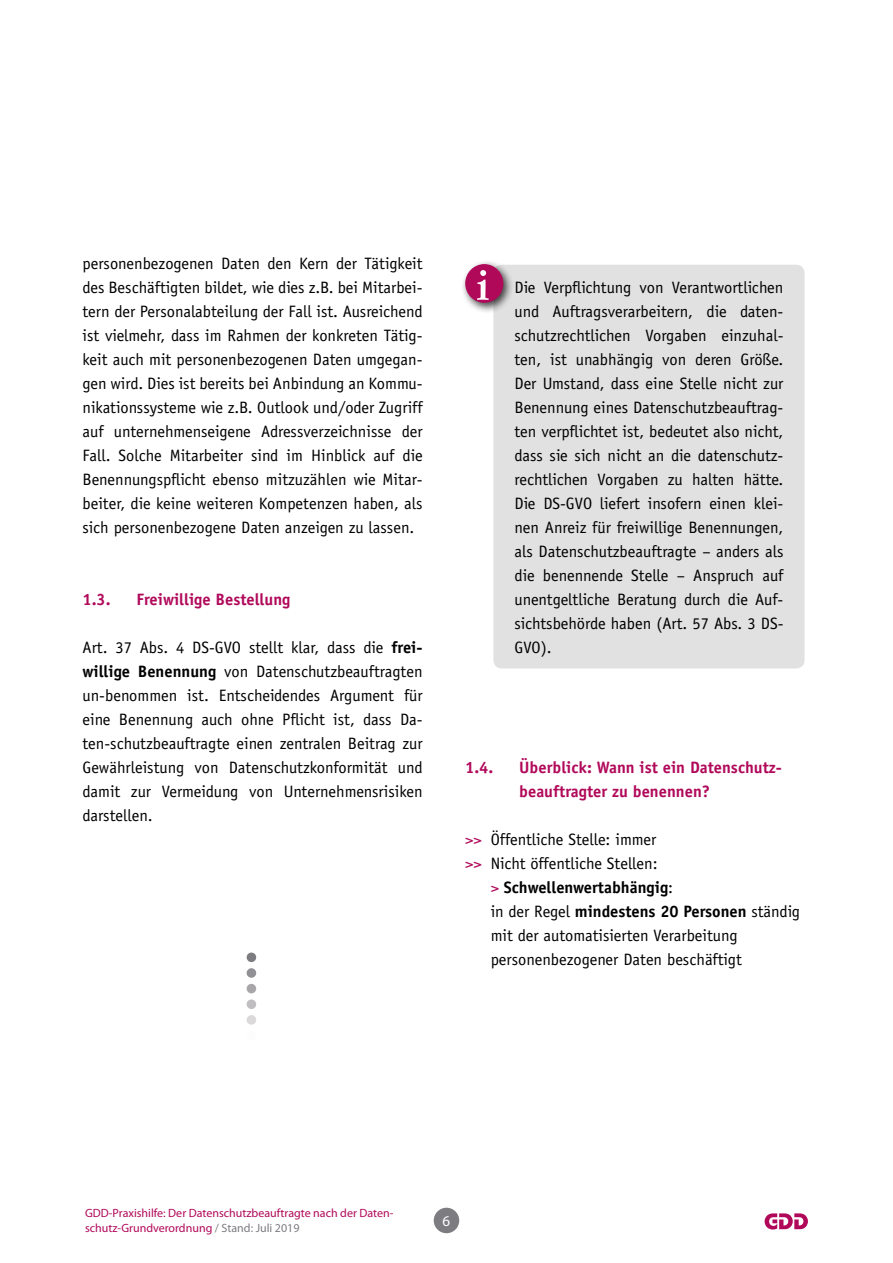
<style>
.page{position:relative;width:893px;height:1263px;background:#fff}
.page>*{position:absolute;margin:0;border:0;box-sizing:border-box;transform-origin:0 0}
.t1{font:16.5px/24px "Officina Sans Std";color:#000;text-align:justify}
.t2{font:700 16.5px/24px "Officina Sans Std";color:#b1095a}
.t3{font:700 16.5px "Officina Sans Std";color:#000}
.t4{font:15px "Myriad Pro";color:#fff}
.t5{font:12px/15px "Myriad Pro";color:#b1095a}
.s1{font-weight:700}
.s2{color:#b1095a}
.s3{font-weight:400;color:#b1095a}
.s4{font-weight:400}
.s5{color:#7d7c81}
</style>
<div class="page">
<div style="left:434px;top:1208px;width:25px;height:25px;background:#7d7c81;border-radius:50%"></div>
<svg style="left:765px;top:1213px;width:43px;height:16px"></svg>
<div style="left:493px;top:265px;width:311px;height:403px;background:#e2e1e1;border-radius:9px"></div>
<div style="left:460px;top:259px;width:54px;height:55px;background:#000;opacity:.75"></div>
<div style="left:465px;top:264px;width:38px;height:39px;background:#b1095a;border-radius:50%"></div>
<svg style="left:477px;top:270px;width:12px;height:30px"></svg>
<div style="left:247px;top:999px;width:9px;height:10px;background:#c0bec0;border-radius:50%"></div>
<div style="left:247px;top:984px;width:9px;height:9px;background:#a8a6a9;border-radius:50%"></div>
<div style="left:247px;top:968px;width:9px;height:10px;background:#919094;border-radius:50%"></div>
<div style="left:247px;top:952px;width:9px;height:10px;background:#7d7c81;border-radius:50%"></div>
<div style="left:247px;top:1015px;width:9px;height:10px;background:#dbd9da;border-radius:50%"></div>
<p class="t1" style="left:82px;top:252px;width:342px">personenbezogenen Daten den Kern der Tätigkeit des Beschäftigten bildet, wie dies z.B. bei Mitarbei&shy;tern der Personalabteilung der Fall ist. Ausreichend ist vielmehr, dass im Rahmen der konkreten Tätig&shy;keit auch mit personenbezogenen Daten umgegan&shy;gen wird. Dies ist bereits bei Anbindung an Kommu&shy;nikationssysteme wie z.B. Outlook und/oder Zugriff auf unternehmenseigene Adressverzeichnisse der Fall. Solche Mitarbeiter sind im Hinblick auf die Benennungspflicht ebenso mitzuzählen wie Mitar&shy;beiter, die keine weiteren Kompetenzen haben, als sich personenbezogene Daten anzeigen zu lassen.</p>
<p class="t2" style="left:82px;top:587px;width:30px">1.3.</p>
<p class="t2" style="left:136px;top:587px;width:155px">Freiwillige Bestellung</p>
<p class="t1" style="left:82px;top:636px;width:342px">Art. 37 Abs. 4 DS-GVO stellt klar, dass die <span class="s1">frei&shy;willige Benennung</span> von Datenschutzbeauftragten un-benommen ist. Entscheidendes Argument für eine Benennung auch ohne Pflicht ist, dass Da&shy;ten-schutzbeauftragte einen zentralen Beitrag zur Gewährleistung von Datenschutzkonformität und damit zur Vermeidung von Unternehmensrisiken darstellen.</p>
<p class="t1" style="left:514px;top:276px;width:270px">Die Verpflichtung von Verantwortlichen und Auftragsverarbeitern, die daten&shy;schutzrechtlichen Vorgaben einzuhal&shy;ten, ist unabhängig von deren Größe.<br>Der Umstand, dass eine Stelle nicht zur Benennung eines Datenschutzbeauftrag&shy;ten verpflichtet ist, bedeutet also nicht, dass sie sich nicht an die datenschutz&shy;rechtlichen Vorgaben zu halten hätte.<br>Die DS-GVO liefert insofern einen klei&shy;nen Anreiz für freiwillige Benennungen, als Datenschutzbeauftragte – anders als die benennende Stelle – Anspruch auf unentgeltliche Beratung durch die Auf&shy;sichtsbehörde haben (Art. 57 Abs. 3 DS-GVO).</p>
<p class="t2" style="left:465px;top:755px;width:30px">1.4.</p>
<p class="t2" style="left:519px;top:755px;width:264px">Überblick: Wann ist ein Datenschutz&shy;beauftragter zu benennen?</p>
<p class="t1" style="left:465px;top:828px;width:193px"><span class="s2">&gt;&gt;</span> Öffentliche Stelle: immer</p>
<p class="t1" style="left:465px;top:852px;width:194px"><span class="s2">&gt;&gt;</span> Nicht öffentliche Stellen:</p>
<p class="t3" style="left:491px;top:877px;width:184px"><span class="s3">&gt;</span> Schwellenwertabhängig<span class="s4">:</span></p>
<p class="t3" style="left:491px;top:901px;width:311px"><span class="s4">in der Regel</span> mindestens 20 Personen <span class="s4">ständig</span></p>
<p class="t1" style="left:491px;top:924px;width:248px">mit der automatisierten Verarbeitung</p>
<p class="t1" style="left:491px;top:948px;width:253px">personenbezogener Daten beschäftigt</p>
<p class="t5" style="left:85px;top:1205px;width:310px">GDD-Praxishilfe: Der Datenschutzbeauftragte nach der Daten&shy;schutz-Grundverordnung <span class="s5">/ Stand: Juli 2019</span></p>
<p class="t4" style="left:443px;top:1212px;width:9px">6</p>
</div>
